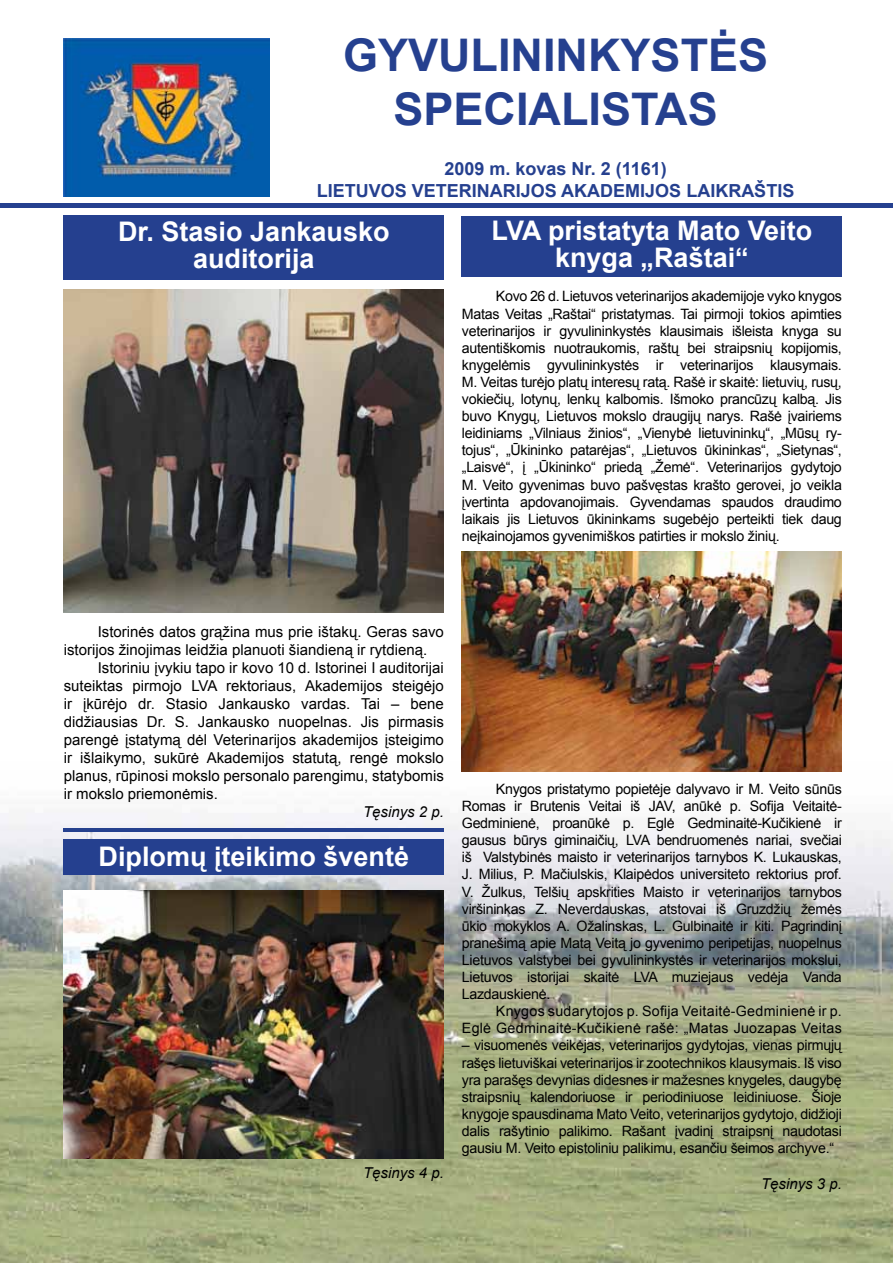
<style>
.page{position:relative;width:893px;height:1263px;background:#fff}
.page>*{position:absolute;margin:0;border:0;box-sizing:border-box;transform-origin:0 0}
.t1{font:700 45px/54px "Arial";color:#25408f;text-align:center}
.t2{font:700 27px/27px "Arial";color:#fff;text-align:center}
.t3{font:700 18px/21.6px "Arial";color:#25408f;text-align:center}
.t4{font:15px/18px "Arial";color:#000}
.t5{font:italic 15px "Arial";color:#000}
.t6{font:14.25px/17.1px "Arial";letter-spacing:-.02em;color:#000;text-align:justify}
.t7{font:14.25px/17.1px "Arial";letter-spacing:.02em;color:#000;text-align:right}
</style>
<div class="page">
<div style="left:64px;top:215px;width:380px;height:64px;background:#25408f"></div>
<img style="left:0;top:762px;width:893px;height:501px">
<img style="left:64px;top:38px;width:206px;height:159px">
<div style="left:0;top:203px;width:893px;height:5px;background:#25408f"></div>
<img style="left:64px;top:891px;width:380px;height:267px">
<img style="left:64px;top:289px;width:380px;height:323px">
<img style="left:462px;top:551px;width:380px;height:221px">
<hr style="left:64px;top:829px;width:380px;height:3px;background:#25408f">
<div style="left:64px;top:840px;width:380px;height:35px;background:#25408f"></div>
<div style="left:462px;top:216px;width:380px;height:60px;background:#25408f"></div>
<h1 class="t1" style="left:343px;top:30px;width:427px">GYVULININKYSTĖS<br>SPECIALISTAS</h1>
<p class="t3" style="left:317px;top:159px;width:479px">2009 m. kovas Nr. 2 (1161)<br>LIETUVOS VETERINARIJOS AKADEMIJOS LAIKRAŠTIS</p>
<h2 class="t2" style="left:118px;top:219px;width:273px">Dr. Stasio Jankausko auditorija</h2>
<h2 class="t2" style="left:492px;top:218px;width:322px">LVA pristatyta Mato Veito knyga „Raštai“</h2>
<p class="t6" style="left:462px;top:288px;width:382px;text-indent:34px">Kovo 26 d. Lietuvos veterinarijos akademijoje vyko knygos Matas Veitas „Raštai“ pristatymas. Tai pirmoji tokios apimties veterinarijos ir gyvulininkystės klausimais išleista knyga su autentiškomis nuotraukomis, raštų bei straipsnių kopijomis, knygelėmis gyvulininkystės ir veterinarijos klausymais.<br>M. Veitas turėjo platų interesų ratą. Rašė ir skaitė: lietuvių, rusų, vokiečių, lotynų, lenkų kalbomis. Išmoko prancūzų kalbą. Jis buvo Knygų, Lietuvos mokslo draugijų narys. Rašė įvairiems leidiniams „Vilniaus žinios“, „Vienybė lietuvininkų“, „Mūsų ry&shy;tojus“, „Ūkininko patarėjas“, „Lietuvos ūkininkas“, „Sietynas“, „Laisvė“, į „Ūkininko“ priedą „Žemė“. Veterinarijos gydytojo M. Veito gyvenimas buvo pašvęstas krašto gerovei, jo veikla įvertinta apdovanojimais. Gyvendamas spaudos draudimo laikais jis Lietuvos ūkininkams sugebėjo perteikti tiek daug neįkainojamos gyvenimiškos patirties ir mokslo žinių.</p>
<p class="t4" style="left:64px;top:623px;width:382px;text-indent:34px">Istorinės datos grąžina mus prie ištakų. Geras savo istorijos žinojimas leidžia planuoti šiandieną ir rytdieną.</p>
<p class="t4" style="left:64px;top:659px;width:382px;text-align:justify;text-indent:34px">Istoriniu įvykiu tapo ir kovo 10 d. Istorinei I auditorijai suteiktas pirmojo LVA rektoriaus, Akademijos steigėjo ir įkūrėjo dr. Stasio Jankausko vardas. Tai – bene didžiausias Dr. S. Jankausko nuopelnas. Jis pirmasis parengė įstatymą dėl Veterinarijos akademijos įsteigimo ir išlaikymo, sukūrė Akademijos statutą, rengė mokslo planus, rūpinosi mokslo personalo parengimu, statybomis ir mokslo priemonėmis.</p>
<p class="t5" style="left:363px;top:802px;width:82px">Tęsinys 2 p.</p>
<h2 class="t2" style="left:99px;top:844px;width:312px">Diplomų įteikimo šventė</h2>
<p class="t5" style="left:363px;top:1163px;width:82px">Tęsinys 4 p.</p>
<p class="t6" style="left:462px;top:780px;width:382px;text-indent:34px">Knygos pristatymo popietėje dalyvavo ir M. Veito sūnūs Romas ir Brutenis Veitai iš JAV, anūkė p. Sofija Veitaitė-Gedminienė, proanūkė p. Eglė Gedminaitė-Kučikienė ir gausus būrys giminaičių, LVA bendruomenės nariai, svečiai iš Valstybinės maisto ir veterinarijos tarnybos K. Lukauskas, J. Milius, P. Mačiulskis, Klaipėdos universiteto rektorius prof.<br>V. Žulkus, Telšių apskrities Maisto ir veterinarijos tarnybos viršininkas Z. Neverdauskas, atstovai iš Gruzdžių žemės ūkio mokyklos A. Ožalinskas, L. Gulbinaitė ir kiti. Pagrindinį pranešimą apie Matą Veitą jo gyvenimo peripetijas, nuopelnus Lietuvos valstybei bei gyvulininkystės ir veterinarijos mokslui, Lietuvos istorijai skaitė LVA muziejaus vedėja Vanda Lazdauskienė.</p>
<p class="t7" style="left:462px;top:1003px;width:381px">Knygos sudarytojos p. Sofija Veitaitė-Gedminienė ir p.<br>Eglė Gedminaitė-Kučikienė rašė: „Matas Juozapas Veitas</p>
<p class="t6" style="left:462px;top:1037px;width:382px">– visuomenės veikėjas, veterinarijos gydytojas, vienas pirmųjų rašęs lietuviškai veterinarijos ir zootechnikos klausymais. Iš viso yra parašęs devynias didesnes ir mažesnes knygeles, daugybę straipsnių kalendoriuose ir periodiniuose leidiniuose. Šioje knygoje spausdinama Mato Veito, veterinarijos gydytojo, didžioji dalis rašytinio palikimo. Rašant įvadinį straipsnį naudotasi gausiu M. Veito epistoliniu palikimu, esančiu šeimos archyve.“</p>
<p class="t5" style="left:761px;top:1174px;width:82px">Tęsinys 3 p.</p>
</div>
